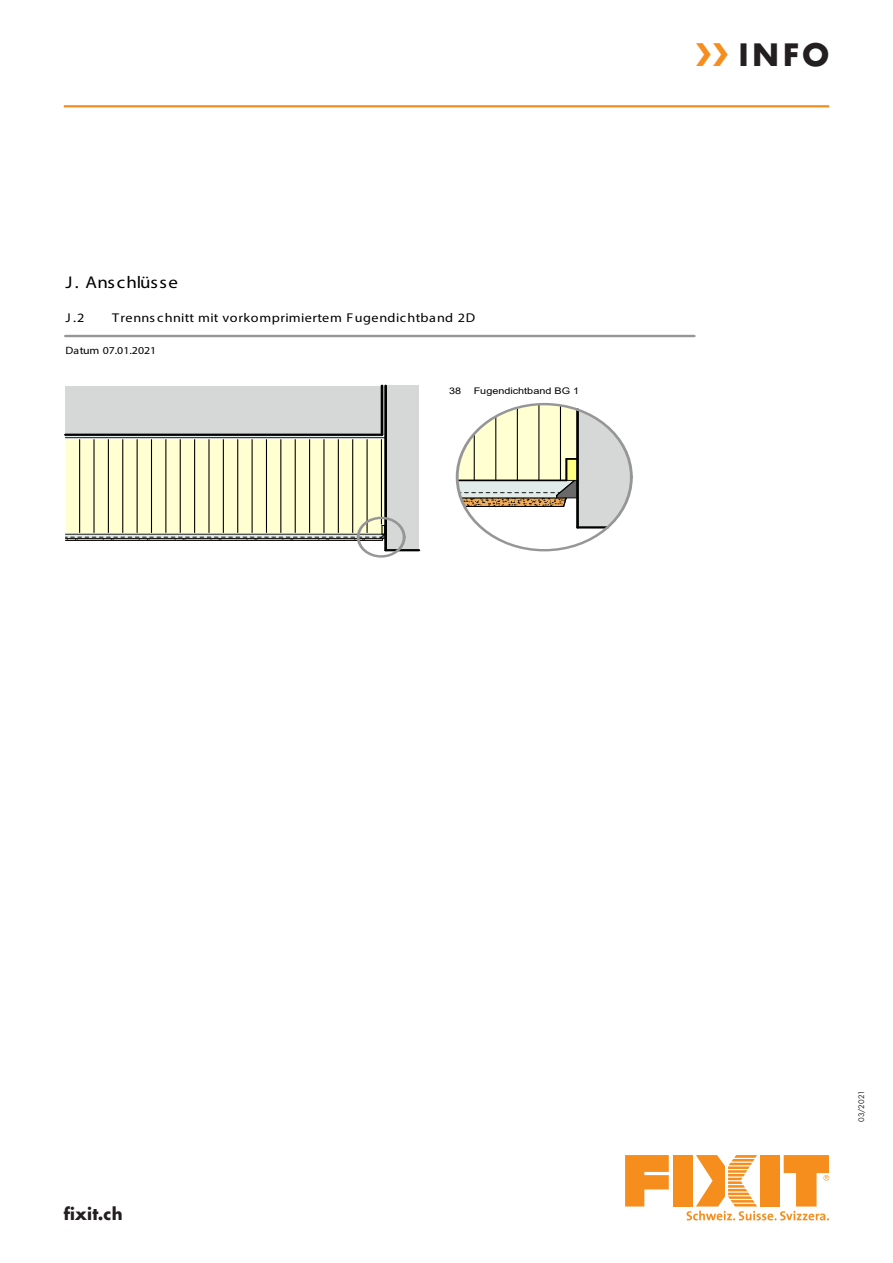
<style>
.page{position:relative;width:893px;height:1263px;background:#fff}
.page>*{position:absolute;margin:0;border:0;box-sizing:border-box;transform-origin:0 0}
.t1{font:700 30px "Futura Std";color:#231f20}
.t2{font:300 16.95px "Helvetica Neue LT";letter-spacing:.02em;color:#000;scale:1.11 1}
.t3{font:700 16.5px "Futura Std";color:#231f20}
.t4{font:500 12.75px "Helvetica Neue LT";letter-spacing:.035em;color:#000;scale:1.11 1}
.t5{font:300 10.65px "Helvetica Neue LT";color:#000;scale:1.11 1}
.t6{font:9.15px "Arial";color:#000;scale:1.19 1}
.Inseratenummer{font:7.5px "Futura Std";letter-spacing:.01em;color:#231f20}
.s1{color:#f68e1e}
</style>
<div class="page">
<hr style="left:64px;top:105px;width:765px;height:2px;background:#f68e1e">
<svg style="left:625px;top:1155px;width:44px;height:51px"></svg>
<div style="left:673px;top:1155px;width:20px;height:51px;background:#f68e1e"></div>
<svg style="left:686px;top:1155px;width:143px;height:65px"></svg>
<hr style="left:65px;top:435px;width:317px;height:3px;background:#e1ecea">
<div style="left:386px;top:386px;width:33px;height:164px;background:#d6d8d8"></div>
<div style="left:65px;top:386px;width:317px;height:49px;background:#d6d8d8"></div>
<hr style="left:65px;top:433px;width:317px;height:3px;background:#000">
<hr style="left:381px;top:386px;width:2px;height:49px;background:#000">
<hr style="left:386px;top:549px;width:33px;height:2px;background:#000">
<hr style="left:65px;top:437px;width:321px;height:1px;background:#000">
<hr style="left:577px;top:526px;width:30px;height:3px;background:#000">
<hr style="left:384px;top:386px;width:3px;height:164px;background:#000">
<svg style="left:457px;top:404px;width:174px;height:123px"></svg>
<hr style="left:65px;top:335px;width:629px;height:2px;background:#969696">
<svg style="left:65px;top:439px;width:320px;height:102px;background:#e7e7bf"></svg>
<div style="left:357px;top:516px;width:48px;height:42px;border:3px solid #969696;border-radius:50%"></div>
<div style="left:456px;top:403px;width:177px;height:148px;border:3px solid #969696;border-radius:50%"></div>
<p class="t2" style="left:65px;top:272px;width:103px">J. Anschlüsse</p>
<p class="t4" style="left:65px;top:310px;width:19px">J.2</p>
<p class="t4" style="left:112px;top:310px;width:329px">Trennschnitt mit vorkomprimiertem Fugendichtband 2D</p>
<p class="t5" style="left:65px;top:344px;width:83px">Datum 07.01.2021</p>
<p class="t6" style="left:449px;top:384px;width:12px">38</p>
<p class="t6" style="left:474px;top:384px;width:90px">Fugendichtband BG 1</p>
<h1 class="t1" style="left:695px;top:34px;width:135px"><span class="s1">❯❯</span> INFO</h1>
<p class="t3" style="left:64px;top:1203px;width:60px">fixit.ch</p>
<p class="Inseratenummer" style="left:857px;top:1122px;width:33px;rotate:-90deg">03/2021</p>
</div>
